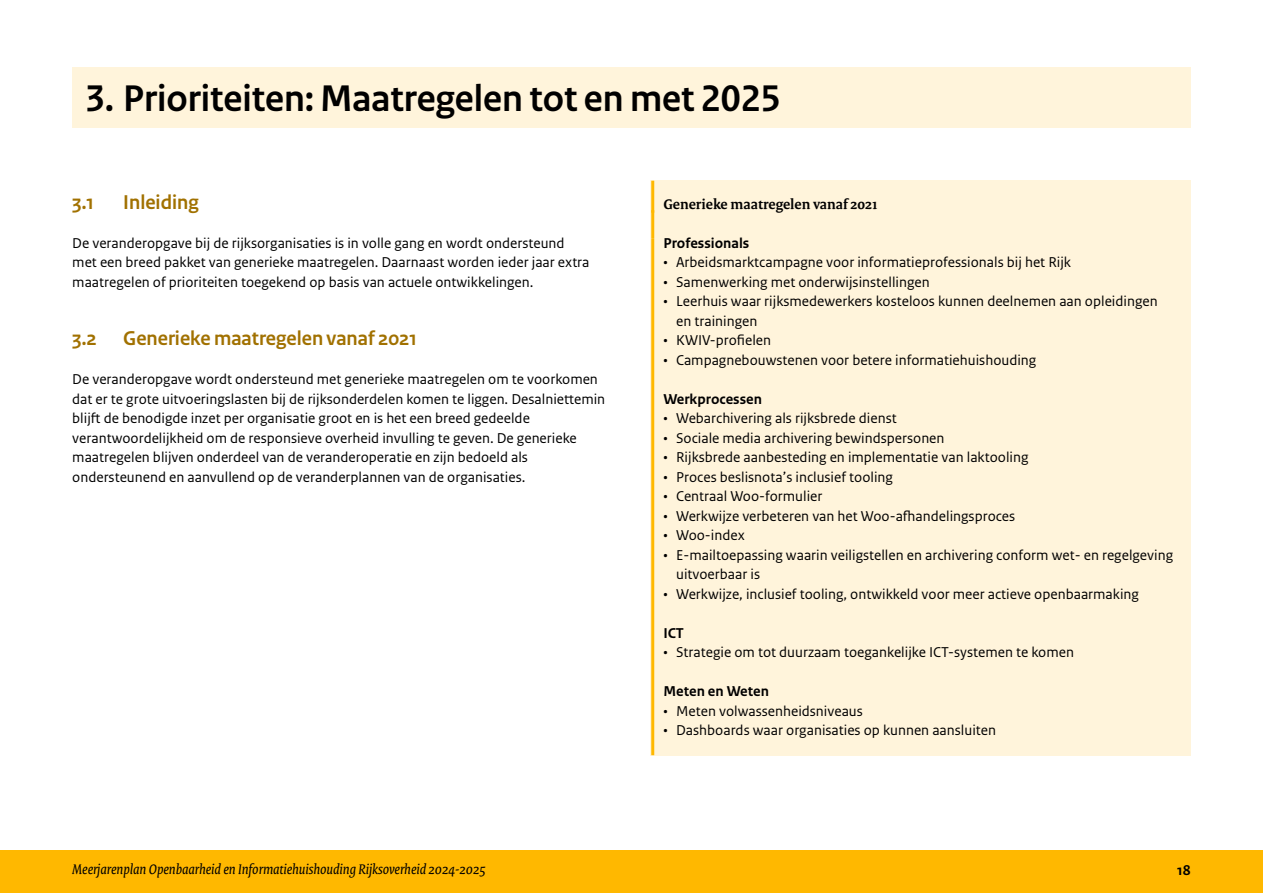
<style>
.page{position:relative;width:1263px;height:893px;background:#fff}
.page>*{position:absolute;margin:0;border:0;box-sizing:border-box;transform-origin:0 0}
.H1_Kop_met_balk_Donkergeel{font:700 39px "Rijksoverheid Sans Heading";color:#000}
.H2_Paragraafkop_geel{font:700 21px "Rijksoverheid Sans Heading";color:#a17100}
.P_Broodtekst{font:15px/19.5px "Rijksoverheid Sans Text";color:#000}
.t1{font:italic 15px "Rijksoverheid Serif";color:#000}
.H4_Kadertekst_Sans_tussenkop_Donkergeel{font:700 15px "Rijksoverheid Sans Text";color:#000}
.H3_Kadertekst_Serif_kopje_Donkergeel{font:700 15px "Rijksoverheid Serif";color:#000}
</style>
<div class="page">
<div style="left:0;top:850px;width:1263px;height:43px;background:#ffb800"></div>
<div style="left:72px;top:67px;width:1119px;height:60px;background:#fff4db"></div>
<div style="left:651px;top:181px;width:540px;height:49px;background:#fff4db"></div>
<hr style="left:651px;top:181px;width:3px;height:32px;background:#ffb800">
<div style="left:651px;top:219px;width:540px;height:49px;background:#fff4db"></div>
<hr style="left:651px;top:210px;width:3px;height:58px;background:#ffb800">
<div style="left:651px;top:238px;width:540px;height:517px;background:#fff4db"></div>
<hr style="left:651px;top:238px;width:3px;height:517px;background:#ffb800">
<h1 class="H1_Kop_met_balk_Donkergeel" style="left:85px;top:77px;width:697px">3. Prioriteiten: Maatregelen tot en met 2025</h1>
<h2 class="H2_Paragraafkop_geel" style="left:72px;top:190px;width:23px">3.1</h2>
<h2 class="H2_Paragraafkop_geel" style="left:123px;top:190px;width:77px">Inleiding</h2>
<p class="P_Broodtekst" style="left:72px;top:233px;width:519px">De veranderopgave bij de rijksorganisaties is in volle gang en wordt ondersteund met een breed pakket van generieke maatregelen. Daarnaast worden ieder jaar extra maatregelen of prioriteiten toegekend op basis van actuele ontwikkelingen.</p>
<h2 class="H2_Paragraafkop_geel" style="left:72px;top:327px;width:26px">3.2</h2>
<h2 class="H2_Paragraafkop_geel" style="left:123px;top:327px;width:295px">Generieke maatregelen vanaf 2021</h2>
<p class="P_Broodtekst" style="left:72px;top:370px;width:534px">De veranderopgave wordt ondersteund met generieke maatregelen om te voorkomen dat er te grote uitvoeringslasten bij de rijksonderdelen komen te liggen. Desalniettemin blijft de benodigde inzet per organisatie groot en is het een breed gedeelde verantwoordelijkheid om de responsieve overheid invulling te geven. De generieke maatregelen blijven onderdeel van de veranderoperatie en zijn bedoeld als ondersteunend en aanvullend op de veranderplannen van de organisaties.</p>
<h3 class="H3_Kadertekst_Serif_kopje_Donkergeel" style="left:663px;top:195px;width:216px">Generieke maatregelen vanaf 2021</h3>
<h4 class="H4_Kadertekst_Sans_tussenkop_Donkergeel" style="left:663px;top:234px;width:87px">Professionals</h4>
<p class="P_Broodtekst" style="left:663px;top:253px;width:409px">• Arbeidsmarktcampagne voor informatieprofessionals bij het Rijk</p>
<p class="P_Broodtekst" style="left:663px;top:272px;width:268px">• Samenwerking met onderwijsinstellingen</p>
<p class="P_Broodtekst" style="left:676px;top:292px;width:483px;text-indent:-13px">• Leerhuis waar rijksmedewerkers kosteloos kunnen deelnemen aan opleidingen en trainingen</p>
<p class="P_Broodtekst" style="left:663px;top:331px;width:109px">• KWIV-profielen</p>
<p class="P_Broodtekst" style="left:663px;top:350px;width:374px">• Campagnebouwstenen voor betere informatiehuishouding</p>
<h4 class="H4_Kadertekst_Sans_tussenkop_Donkergeel" style="left:663px;top:390px;width:100px">Werkprocessen</h4>
<p class="P_Broodtekst" style="left:663px;top:409px;width:235px">• Webarchivering als rijksbrede dienst</p>
<p class="P_Broodtekst" style="left:663px;top:428px;width:283px">• Sociale media archivering bewindspersonen</p>
<p class="P_Broodtekst" style="left:663px;top:448px;width:367px">• Rijksbrede aanbesteding en implementatie van laktooling</p>
<p class="P_Broodtekst" style="left:663px;top:467px;width:231px">• Proces beslisnota’s inclusief tooling</p>
<p class="P_Broodtekst" style="left:663px;top:487px;width:161px">• Centraal Woo-formulier</p>
<p class="P_Broodtekst" style="left:663px;top:506px;width:353px">• Werkwijze verbeteren van het Woo-afhandelingsproces</p>
<p class="P_Broodtekst" style="left:663px;top:526px;width:83px">• Woo-index</p>
<p class="P_Broodtekst" style="left:676px;top:545px;width:498px;text-indent:-13px">• E-mailtoepassing waarin veiligstellen en archivering conform wet- en regelgeving uitvoerbaar is</p>
<p class="P_Broodtekst" style="left:663px;top:584px;width:477px">• Werkwijze, inclusief tooling, ontwikkeld voor meer actieve openbaarmaking</p>
<h4 class="H4_Kadertekst_Sans_tussenkop_Donkergeel" style="left:663px;top:624px;width:22px">ICT</h4>
<p class="P_Broodtekst" style="left:663px;top:643px;width:412px">• Strategie om tot duurzaam toegankelijke ICT-systemen te komen</p>
<h4 class="H4_Kadertekst_Sans_tussenkop_Donkergeel" style="left:663px;top:683px;width:107px">Meten en Weten</h4>
<p class="P_Broodtekst" style="left:663px;top:701px;width:201px">• Meten volwassenheidsniveaus</p>
<p class="P_Broodtekst" style="left:663px;top:721px;width:334px">• Dashboards waar organisaties op kunnen aansluiten</p>
<p class="t1" style="left:72px;top:860px;width:415px">Meerjarenplan Openbaarheid en Informatiehuishouding Rijksoverheid 2024-2025</p>
<p class="H4_Kadertekst_Sans_tussenkop_Donkergeel" style="left:1177px;top:862px;width:15px">18</p>
</div>
